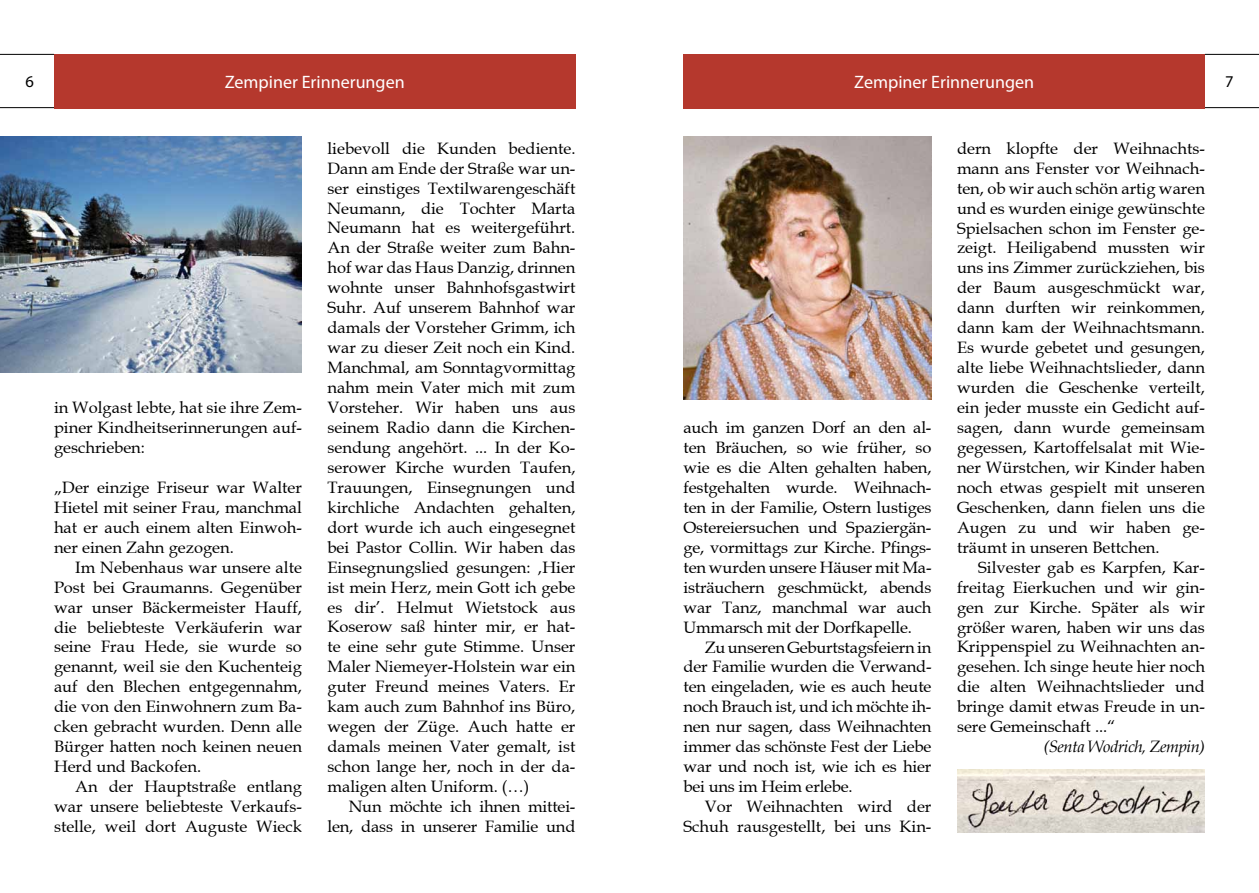
<style>
.page{position:relative;width:1259px;height:893px;background:#fff}
.page>*{position:absolute;margin:0;border:0;box-sizing:border-box;transform-origin:0 0}
.t1{font:18px "Myriad Pro";color:#fff}
.t2{font:16.5px/20px "Book Antiqua";color:#000;text-align:justify}
.t3{font:italic 16.5px "Book Antiqua";letter-spacing:-.025em;color:#000}
.t4{font:16.5px "Myriad Pro";color:#000}
</style>
<div class="page">
<div style="left:54px;top:54px;width:521px;height:54px;background:#b5382d"></div>
<hr style="left:0;top:54px;width:54px;height:1px;background:#000">
<hr style="left:0;top:107px;width:54px;height:1px;background:#000">
<hr style="left:1205px;top:107px;width:54px;height:1px;background:#000">
<div style="left:683px;top:54px;width:522px;height:54px;background:#b5382d"></div>
<img style="left:0;top:136px;width:302px;height:236px">
<hr style="left:1205px;top:54px;width:54px;height:1px;background:#000">
<img style="left:957px;top:770px;width:248px;height:62px">
<img style="left:683px;top:136px;width:248px;height:264px">
<p class="t4" style="left:26px;top:71px;width:10px">6</p>
<p class="t1" style="left:225px;top:71px;width:181px">Zempiner Erinnerungen</p>
<p class="t1" style="left:854px;top:71px;width:181px">Zempiner Erinnerungen</p>
<p class="t2" style="left:54px;top:398px;width:249px">in Wolgast lebte, hat sie ihre Zem&shy;piner Kindheitserinnerungen auf&shy;geschrieben:</p>
<p class="t2" style="left:54px;top:478px;width:249px">„Der einzige Friseur war Walter Hietel mit seiner Frau, manchmal hat er auch einem alten Einwoh&shy;ner einen Zahn gezogen.</p>
<p class="t2" style="left:54px;top:557px;width:249px;text-indent:21px">Im Nebenhaus war unsere alte Post bei Graumanns. Gegenüber war unser Bäckermeister Hauff, die beliebteste Verkäuferin war seine Frau Hede, sie wurde so genannt, weil sie den Kuchenteig auf den Blechen entgegennahm, die von den Einwohnern zum Ba&shy;cken gebracht wurden. Denn alle Bürger hatten noch keinen neuen Herd und Backofen.</p>
<p class="t2" style="left:54px;top:777px;width:249px;text-indent:21px">An der Hauptstraße entlang war unsere beliebteste Verkaufs&shy;stelle, weil dort Auguste Wieck</p>
<p class="t2" style="left:327px;top:138px;width:249px">liebevoll die Kunden bediente.<br>Dann am Ende der Straße war un&shy;ser einstiges Textilwarengeschäft Neumann, die Tochter Marta Neumann hat es weitergeführt.<br>An der Straße weiter zum Bahn&shy;hof war das Haus Danzig, drinnen wohnte unser Bahnhofsgastwirt Suhr. Auf unserem Bahnhof war damals der Vorsteher Grimm, ich war zu dieser Zeit noch ein Kind.<br>Manchmal, am Sonntagvormittag nahm mein Vater mich mit zum Vorsteher. Wir haben uns aus seinem Radio dann die Kirchen&shy;sendung angehört. ... In der Ko&shy;serower Kirche wurden Taufen, Trauungen, Einsegnungen und kirchliche Andachten gehalten, dort wurde ich auch eingesegnet bei Pastor Collin. Wir haben das Einsegnungslied gesungen: ‚Hier ist mein Herz, mein Gott ich gebe es dir’. Helmut Wietstock aus Koserow saß hinter mir, er hat&shy;te eine sehr gute Stimme. Unser Maler Niemeyer-Holstein war ein guter Freund meines Vaters. Er kam auch zum Bahnhof ins Büro, wegen der Züge. Auch hatte er damals meinen Vater gemalt, ist schon lange her, noch in der da&shy;maligen alten Uniform. (…)</p>
<p class="t2" style="left:327px;top:797px;width:249px;text-align:right">Nun möchte ich ihnen mittei&shy;len, dass in unserer Familie und</p>
<p class="t2" style="left:683px;top:418px;width:249px">auch im ganzen Dorf an den al&shy;ten Bräuchen, so wie früher, so wie es die Alten gehalten haben, festgehalten wurde. Weihnach&shy;ten in der Familie, Ostern lustiges Ostereiersuchen und Spaziergän&shy;ge, vormittags zur Kirche. Pfings&shy;ten wurden unsere Häuser mit Ma&shy;isträuchern geschmückt, abends war Tanz, manchmal war auch Ummarsch mit der Dorfkapelle.</p>
<p class="t2" style="left:683px;top:637px;width:249px;text-indent:21px">Zu unseren Geburtstagsfeiern in der Familie wurden die Verwand&shy;ten eingeladen, wie es auch heute noch Brauch ist, und ich möchte ih&shy;nen nur sagen, dass Weihnachten immer das schönste Fest der Liebe war und noch ist, wie ich es hier bei uns im Heim erlebe.</p>
<p class="t2" style="left:683px;top:797px;width:249px;text-align:right">Vor Weihnachten wird der<br>Schuh rausgestellt, bei uns Kin-</p>
<p class="t2" style="left:957px;top:138px;width:249px">dern klopfte der Weihnachts&shy;mann ans Fenster vor Weihnach&shy;ten, ob wir auch schön artig waren und es wurden einige gewünschte Spielsachen schon im Fenster ge&shy;zeigt. Heiligabend mussten wir uns ins Zimmer zurückziehen, bis der Baum ausgeschmückt war, dann durften wir reinkommen, dann kam der Weihnachtsmann.<br>Es wurde gebetet und gesungen, alte liebe Weihnachtslieder, dann wurden die Geschenke verteilt, ein jeder musste ein Gedicht auf&shy;sagen, dann wurde gemeinsam gegessen, Kartoffelsalat mit Wie&shy;ner Würstchen, wir Kinder haben noch etwas gespielt mit unseren Geschenken, dann fielen uns die Augen zu und wir haben ge&shy;träumt in unseren Bettchen.</p>
<p class="t2" style="left:957px;top:557px;width:249px;text-indent:21px">Silvester gab es Karpfen, Kar&shy;freitag Eierkuchen und wir gin&shy;gen zur Kirche. Später als wir größer waren, haben wir uns das Krippenspiel zu Weihnachten an&shy;gesehen. Ich singe heute hier noch die alten Weihnachtslieder und bringe damit etwas Freude in un&shy;sere Gemeinschaft ...“</p>
<p class="t3" style="left:1043px;top:737px;width:163px">(Senta Wodrich, Zempin)</p>
<p class="t4" style="left:1225px;top:71px;width:10px">7</p>
</div>
